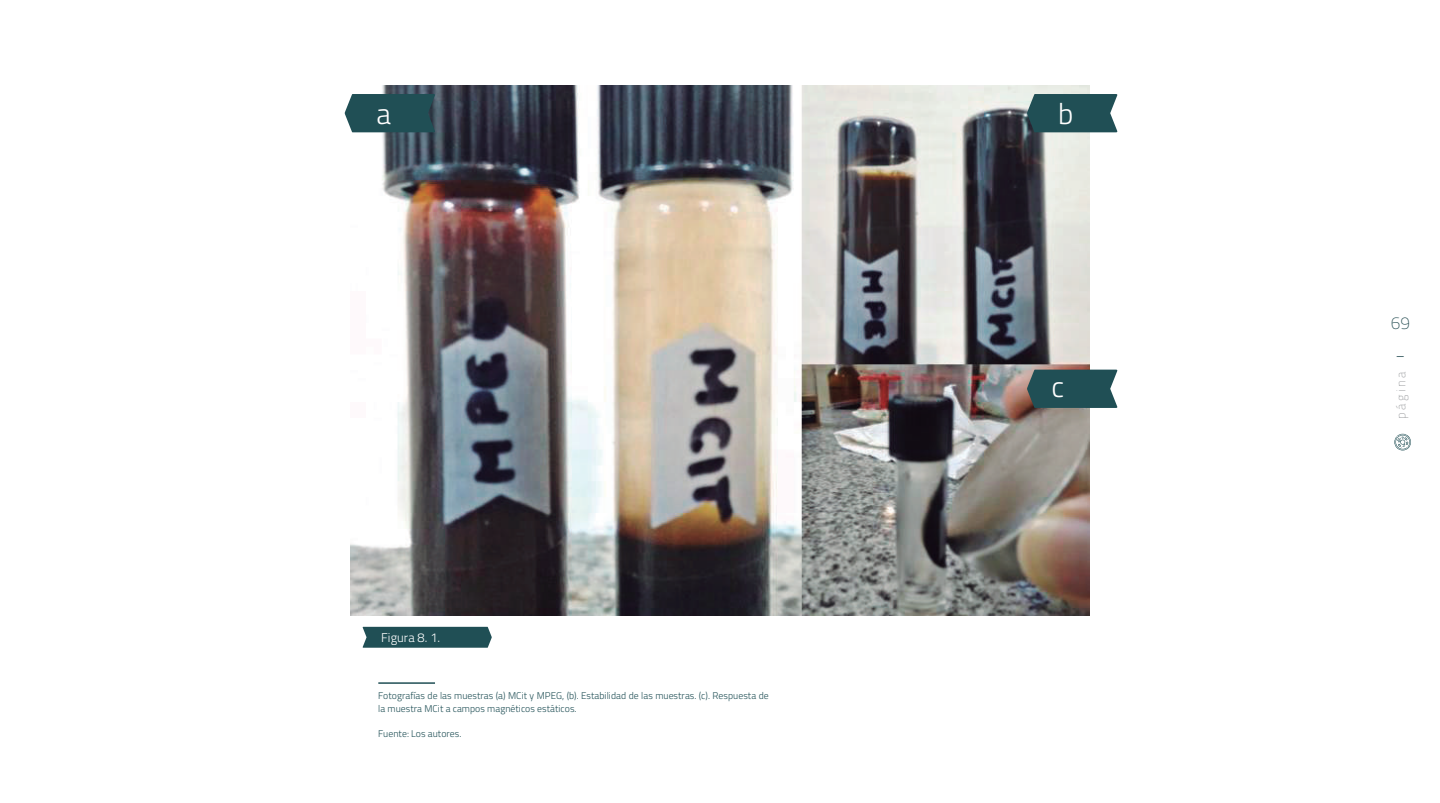
<style>
.page{position:relative;width:1440px;height:803px;background:#fff}
.page>*{position:absolute;margin:0;border:0;box-sizing:border-box;transform-origin:0 0}
.t1{font:300 29.25px "Titillium Web";color:#fff}
.t2{font:200 22.65px "Titillium Web";color:#20484e}
.t3{font:200 17.25px "Titillium Web";color:#20484e}
.t4{font:300 12.75px "Titillium Web";letter-spacing:.005em;color:#fff}
.t5{font:200 12.75px "Titillium Web";letter-spacing:.2em;color:#939598}
.t6{font:300 9.75px/12.8px "Titillium Web";letter-spacing:.005em;color:#204f55}
</style>
<div class="page">
<svg style="left:1394px;top:434px;width:17px;height:16px"></svg>
<img style="left:351px;top:85px;width:738px;height:530px">
<svg style="left:363px;top:626px;width:129px;height:21px;background:#2e5a60"></svg>
<svg style="left:1027px;top:369px;width:90px;height:39px;background:#2f575c"></svg>
<svg style="left:1027px;top:94px;width:90px;height:38px;background:#2c575d"></svg>
<svg style="left:345px;top:94px;width:90px;height:38px;background:#29555b"></svg>
<hr style="left:378px;top:682px;width:57px;height:1px;background:#204f55">
<h1 class="t1" style="left:376px;top:92px;width:16px">a</h1>
<h1 class="t1" style="left:1058px;top:92px;width:17px">b</h1>
<h3 class="t4" style="left:381px;top:628px;width:61px">Figura 8. 1.</h3>
<p class="t6" style="left:378px;top:688px;width:392px">Fotografías de las muestras (a) MCit y MPEG, (b). Estabilidad de las muestras. (c). Respuesta de la muestra MCit a campos magnéticos estáticos.</p>
<p class="t6" style="left:378px;top:727px;width:85px">Fuente: Los autores.</p>
<h1 class="t1" style="left:1052px;top:366px;width:14px">c</h1>
<h3 class="t3" style="left:1391px;top:310px;width:21px">69</h3>
<h2 class="t2" style="left:1395px;top:339px;width:12px">-</h2>
<h3 class="t5" style="left:1392px;top:419px;width:49px;rotate:-90deg">página</h3>
</div>
